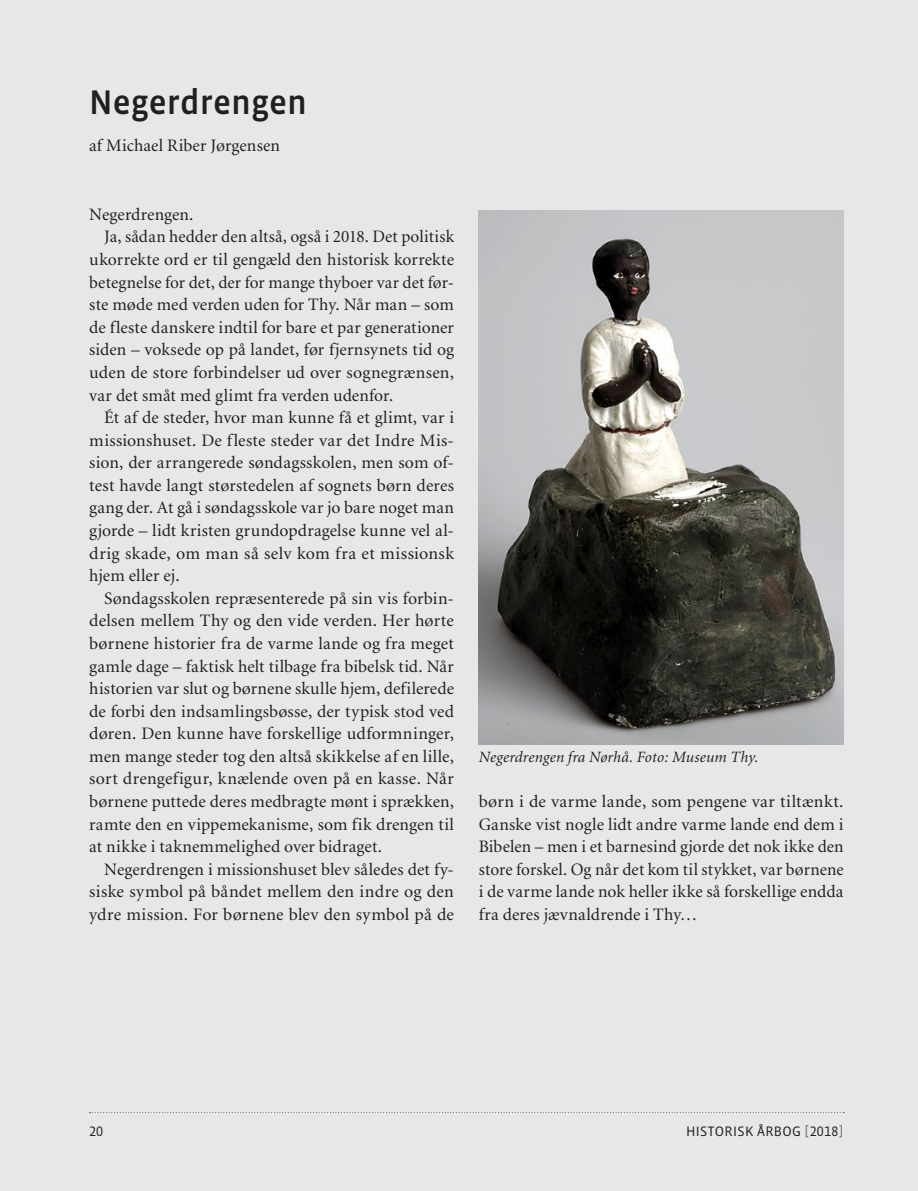
<style>
.page{position:relative;width:918px;height:1191px;background:#e6e7e9}
.page>*{position:absolute;margin:0;border:0;box-sizing:border-box;transform-origin:0 0}
.Overskrift{font:500 35px "Vista Sans OT";color:#231f20}
.Brødtekst_m__indryk{font:17.5px/22.6px "Minion";letter-spacing:.01em;color:#231f20;text-align:justify}
.Brødtekst_u__indryk{font:17.5px "Minion";letter-spacing:.005em;color:#231f20}
.Billedtekst{font:italic 15.75px "Minion";letter-spacing:.01em;color:#231f20}
.t1{font:14px "Vista Sans OT";letter-spacing:.025em;color:#231f20}
.s1{color:#6c6d70}
</style>
<div class="page">
<img style="left:479px;top:211px;width:364px;height:533px">
<svg style="left:90px;top:1112px;width:754px;height:1px"></svg>
<p class="Overskrift" style="left:89px;top:84px;width:219px">Negerdrengen</p>
<p class="Brødtekst_u__indryk" style="left:89px;top:137px;width:192px">af Michael Riber Jørgensen</p>
<p class="Brødtekst_u__indryk" style="left:89px;top:206px;width:106px">Negerdrengen.</p>
<p class="Brødtekst_m__indryk" style="left:89px;top:226px;width:366px;text-indent:15px">Ja, sådan hedder den altså, også i 2018. Det politisk ukorrekte ord er til gengæld den historisk korrekte betegnelse for det, der for mange thyboer var det før&shy;ste møde med verden uden for Thy. Når man – som de fleste danskere indtil for bare et par generationer siden – voksede op på landet, før fjernsynets tid og uden de store forbindelser ud over sognegrænsen, var det småt med glimt fra verden udenfor.</p>
<p class="Brødtekst_m__indryk" style="left:89px;top:407px;width:366px;text-indent:15px">Ét af de steder, hvor man kunne få et glimt, var i missionshuset. De fleste steder var det Indre Mis&shy;sion, der arrangerede søndagsskolen, men som of&shy;test havde langt størstedelen af sognets børn deres gang der. At gå i søndagsskole var jo bare noget man gjorde – lidt kristen grundopdragelse kunne vel al&shy;drig skade, om man så selv kom fra et missionsk hjem eller ej.</p>
<p class="Brødtekst_m__indryk" style="left:89px;top:587px;width:366px;text-indent:15px">Søndagsskolen repræsenterede på sin vis forbin&shy;delsen mellem Thy og den vide verden. Her hørte børnene historier fra de varme lande og fra meget gamle dage – faktisk helt tilbage fra bibelsk tid. Når historien var slut og børnene skulle hjem, defilerede de forbi den indsamlingsbøsse, der typisk stod ved døren. Den kunne have forskellige udformninger, men mange steder tog den altså skikkelse af en lille, sort drengefigur, knælende oven på en kasse. Når børnene puttede deres medbragte mønt i sprækken, ramte den en vippemekanisme, som fik drengen til at nikke i taknemmelighed over bidraget.</p>
<p class="Brødtekst_m__indryk" style="left:89px;top:858px;width:366px;text-indent:15px">Negerdrengen i missionshuset blev således det fy&shy;siske symbol på båndet mellem den indre og den ydre mission. For børnene blev den symbol på de</p>
<p class="Billedtekst" style="left:479px;top:749px;width:281px">Negerdrengen fra Nørhå. Foto: Museum Thy.</p>
<p class="Brødtekst_m__indryk" style="left:479px;top:791px;width:366px">børn i de varme lande, som pengene var tiltænkt.<br>Ganske vist nogle lidt andre varme lande end dem i Bibelen – men i et barnesind gjorde det nok ikke den store forskel. Og når det kom til stykket, var børnene i de varme lande nok heller ikke så forskellige endda fra deres jævnaldrende i Thy…</p>
<p class="t1" style="left:89px;top:1124px;width:15px">20</p>
<p class="t1" style="left:686px;top:1124px;width:159px">HISTORISK ÅRBOG <span class="s1">[</span>2018<span class="s1">]</span></p>
</div>
